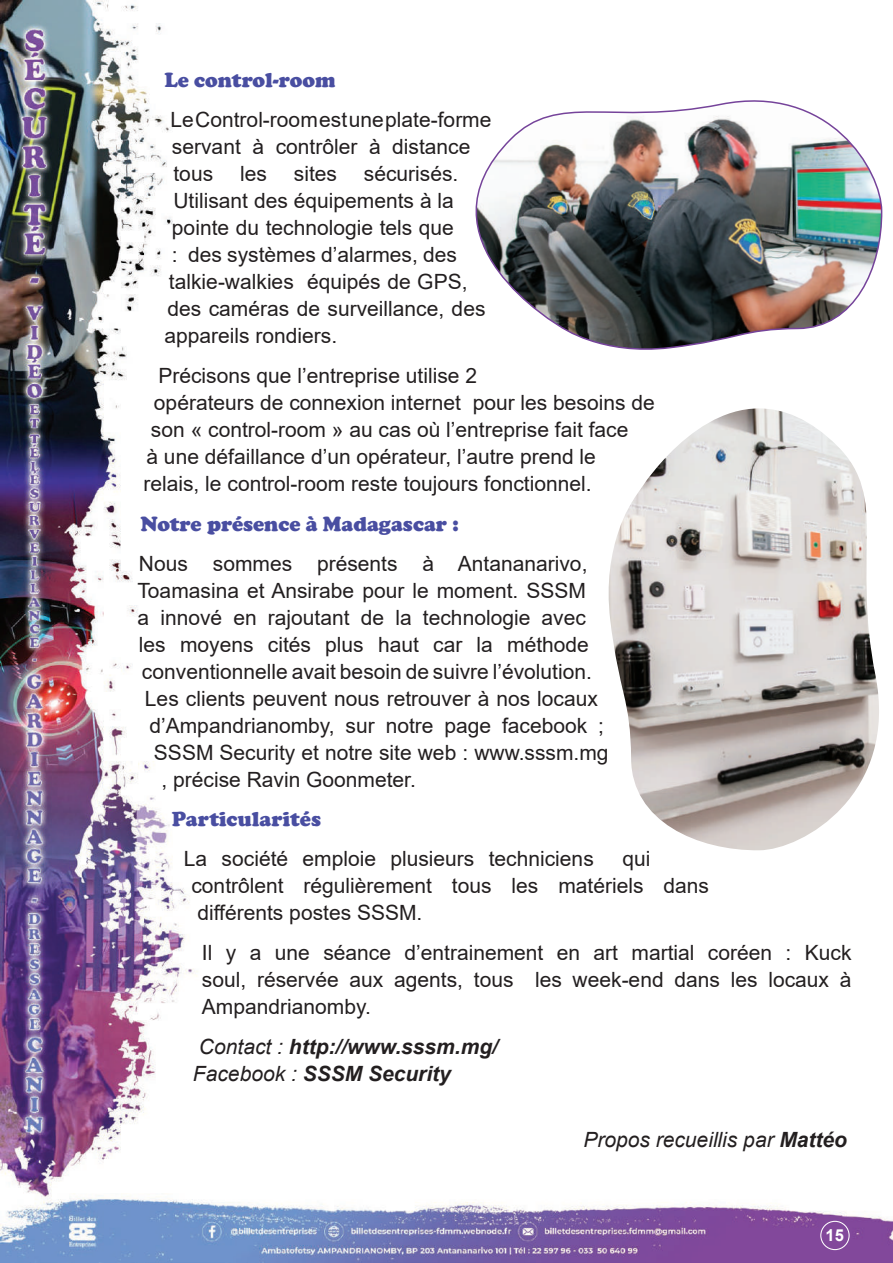
<style>
.page{position:relative;width:893px;height:1263px;background:#fff}
.page>*{position:absolute;margin:0;border:0;box-sizing:border-box;transform-origin:0 0}
.t1{font:21px/27px "Arial";color:#231f20}
.t2{font:900 21px "Cooper";color:#494ea1}
.t3{font:italic 700 21px/27px "Arial";color:#231f20}
.t4{font:italic 21px "Arial";color:#231f20}
.t5{font:700 16.5px "Arial";color:#fff}
.s1{font-weight:400}
.s2{font-weight:700}
</style>
<div class="page">
<img style="left:0;top:0;width:893px;height:1263px">
<img style="left:408px;top:83px;width:475px;height:273px">
<svg style="left:601px;top:337px;width:292px;height:514px"></svg>
<img style="left:602px;top:408px;width:284px;height:443px">
<div style="left:820px;top:1221px;width:30px;height:29px;border:1px solid #fff;border-radius:50%"></div>
<p class="t2" style="left:164px;top:68px;width:172px">Le control-room</p>
<p class="t1" style="left:170px;top:106px;width:322px">Le Control-room est une plate-forme servant à contrôler à distance tous</p>
<p class="t1" style="left:240px;top:160px;width:28px">les</p>
<p class="t1" style="left:294px;top:160px;width:45px">sites</p>
<p class="t1" style="left:364px;top:160px;width:96px">sécurisés.</p>
<p class="t1" style="left:173px;top:187px;width:282px">Utilisant des équipements à la</p>
<p class="t1" style="left:172px;top:214px;width:283px">pointe du technologie tels que</p>
<p class="t1" style="left:172px;top:241px;width:287px">: des systèmes d’alarmes, des</p>
<p class="t1" style="left:169px;top:268px;width:300px">talkie-walkies équipés de GPS,</p>
<p class="t1" style="left:167px;top:295px;width:320px">des caméras de surveillance, des</p>
<p class="t1" style="left:164px;top:322px;width:174px">appareils rondiers.</p>
<p class="t1" style="left:158px;top:362px;width:320px">Précisons que l’entreprise utilise 2</p>
<p class="t1" style="left:154px;top:389px;width:502px">opérateurs de connexion internet pour les besoins de</p>
<p class="t1" style="left:151px;top:416px;width:479px">son « control-room » au cas où l’entreprise fait face</p>
<p class="t1" style="left:146px;top:443px;width:451px">à une défaillance d’un opérateur, l’autre prend le</p>
<p class="t1" style="left:143px;top:470px;width:450px">relais, le control-room reste toujours fonctionnel.</p>
<p class="t2" style="left:140px;top:511px;width:320px">Notre présence à Madagascar :</p>
<p class="t1" style="left:139px;top:549px;width:450px">Nous sommes présents à Antananarivo,</p>
<p class="t1" style="left:137px;top:576px;width:450px">Toamasina et Ansirabe pour le moment. SSSM</p>
<p class="t1" style="left:137px;top:603px;width:450px">a innové en rajoutant de la technologie avec</p>
<p class="t1" style="left:139px;top:630px;width:451px">les moyens cités plus haut car la méthode</p>
<p class="t1" style="left:142px;top:657px;width:451px">conventionnelle avait besoin de suivre l’évolution.</p>
<p class="t1" style="left:145px;top:684px;width:454px">Les clients peuvent nous retrouver à nos locaux</p>
<p class="t1" style="left:149px;top:711px;width:456px">d’Ampandrianomby, sur notre page facebook ;</p>
<p class="t1" style="left:154px;top:738px;width:456px">SSSM Security et notre site web : www.sssm.mg</p>
<p class="t1" style="left:161px;top:765px;width:256px">, précise Ravin Goonmeter.</p>
<p class="t2" style="left:172px;top:807px;width:151px">Particularités</p>
<p class="t1" style="left:184px;top:845px;width:411px">La société emploie plusieurs techniciens</p>
<p class="t1" style="left:191px;top:845px;width:519px;text-indent:431px">qui contrôlent régulièrement tous les matériels dans différents postes SSSM.</p>
<p class="t1" style="left:202px;top:939px;width:651px;text-align:justify">Il y a une séance d’entrainement en art martial coréen : Kuck soul, réservée aux agents, tous les week-end dans les locaux à Ampandrianomby.</p>
<p class="t3" style="left:193px;top:1033px;width:307px"><span class="s1">Contact :</span> http://www.sssm.mg/<br><span class="s1">Facebook :</span> SSSM Security</p>
<p class="t4" style="left:583px;top:1126px;width:265px">Propos recueillis par <span class="s2">Mattéo</span></p>
<p class="t5" style="left:826px;top:1224px;width:20px">15</p>
</div>
